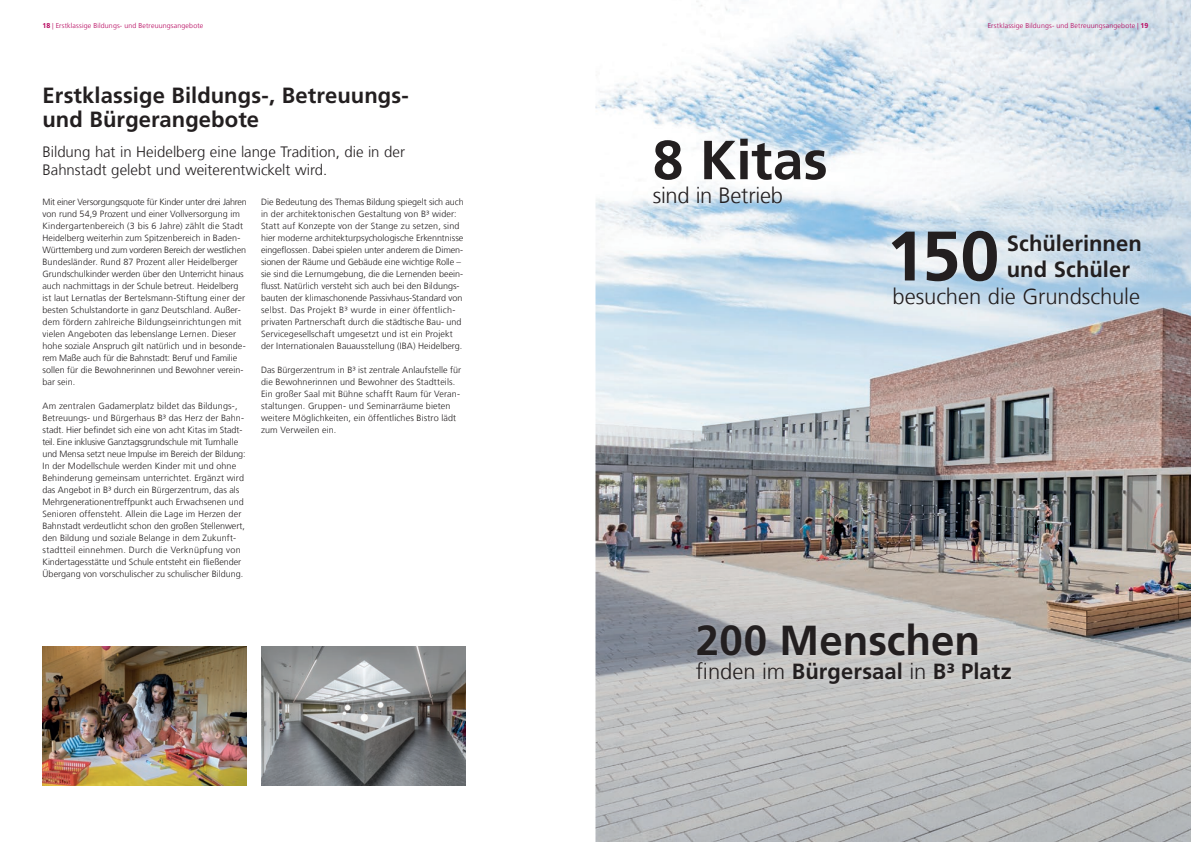
<style>
.page{position:relative;width:1191px;height:842px;background:#fff}
.page>*{position:absolute;margin:0;border:0;box-sizing:border-box;transform-origin:0 0}
.t1{font:700 70px "Frutiger LT Com";color:#231f20}
.t2{font:700 55px "Frutiger LT Com";color:#231f20}
.t3{font:700 42px "Frutiger LT Com";color:#231f20}
.t4{font:700 22px/24px "Frutiger LT Com";letter-spacing:.005em;color:#231f20}
.t5{font:300 22px "Frutiger LT Com";letter-spacing:-.005em;color:#231f20}
.t6{font:300 15px/18px "Frutiger LT Com";color:#231f20}
.t7{font:300 9px/12px "Frutiger LT Com";letter-spacing:.005em;color:#231f20}
.t8{font:300 7px "Frutiger LT Com";letter-spacing:.02em;color:#b5025b}
.s1{font-weight:700}
.s2{font-family:"Arial Narrow";font-weight:400}
.s3{font-weight:300}
</style>
<div class="page">
<img style="left:595px;top:0;width:596px;height:842px">
<img style="left:261px;top:646px;width:204px;height:139px">
<img style="left:43px;top:646px;width:204px;height:139px">
<img style="left:648px;top:134px;width:183px;height:75px">
<img style="left:691px;top:618px;width:325px;height:71px">
<img style="left:887px;top:225px;width:258px;height:85px">
<p class="t8" style="left:43px;top:22px;width:162px"><span class="s1">18</span> <span class="s2">|</span> Erstklassige Bildungs- und Betreuungsangebote</p>
<h3 class="t4" style="left:43px;top:84px;width:368px">Erstklassige Bildungs-, Betreuungs&shy;und Bürgerangebote</h3>
<h3 class="t6" style="left:43px;top:143px;width:364px">Bildung hat in Heidelberg eine lange Tradition, die in der<br>Bahnstadt gelebt und weiterentwickelt wird.</h3>
<p class="t7" style="left:43px;top:196px;width:206px">Mit einer Versorgungsquote für Kinder unter drei Jahren von rund 54,9 Prozent und einer Vollversorgung im Kindergartenbereich (3 bis 6 Jahre) zählt die Stadt Heidelberg weiterhin zum Spitzenbereich in Baden-Württemberg und zum vorderen Bereich der westlichen Bundesländer. Rund 87 Prozent aller Heidelberger Grundschulkinder werden über den Unterricht hinaus auch nachmittags in der Schule betreut. Heidelberg ist laut Lernatlas der Bertelsmann-Stiftung einer der besten Schulstandorte in ganz Deutschland. Außer&shy;dem fördern zahlreiche Bildungseinrichtungen mit vielen Angeboten das lebenslange Lernen. Dieser hohe soziale Anspruch gilt natürlich und in besonde&shy;rem Maße auch für die Bahnstadt: Beruf und Familie sollen für die Bewohnerinnen und Bewohner verein&shy;bar sein.</p>
<p class="t7" style="left:43px;top:400px;width:204px">Am zentralen Gadamerplatz bildet das Bildungs-, Betreuungs- und Bürgerhaus B³ das Herz der Bahn&shy;stadt. Hier befindet sich eine von acht Kitas im Stadt&shy;teil. Eine inklusive Ganztagsgrundschule mit Turnhalle und Mensa setzt neue Impulse im Bereich der Bildung:<br>In der Modellschule werden Kinder mit und ohne Behinderung gemeinsam unterrichtet. Ergänzt wird das Angebot in B³ durch ein Bürgerzentrum, das als Mehrgenerationentreffpunkt auch Erwachsenen und Senioren offensteht. Allein die Lage im Herzen der Bahnstadt verdeutlicht schon den großen Stellenwert, den Bildung und soziale Belange in dem Zukunft&shy;stadtteil einnehmen. Durch die Verknüpfung von Kindertagesstätte und Schule entsteht ein fließender Übergang von vorschulischer zu schulischer Bildung.</p>
<p class="t7" style="left:261px;top:196px;width:204px">Die Bedeutung des Themas Bildung spiegelt sich auch in der architektonischen Gestaltung von B³ wider:<br>Statt auf Konzepte von der Stange zu setzen, sind hier moderne architekturpsychologische Erkenntnisse eingeflossen. Dabei spielen unter anderem die Dimen&shy;sionen der Räume und Gebäude eine wichtige Rolle – sie sind die Lernumgebung, die die Lernenden beein&shy;flusst. Natürlich versteht sich auch bei den Bildungs&shy;bauten der klimaschonende Passivhaus-Standard von selbst. Das Projekt B³ wurde in einer öffentlich&shy;privaten Partnerschaft durch die städtische Bau- und Servicegesellschaft umgesetzt und ist ein Projekt der Internationalen Bauausstellung (IBA) Heidelberg.</p>
<p class="t7" style="left:261px;top:364px;width:201px">Das Bürgerzentrum in B³ ist zentrale Anlaufstelle für die Bewohnerinnen und Bewohner des Stadtteils.<br>Ein großer Saal mit Bühne schafft Raum für Veran&shy;staltungen. Gruppen- und Seminarräume bieten weitere Möglichkeiten, ein öffentliches Bistro lädt zum Verweilen ein.</p>
<h2 class="t2" style="left:653px;top:128px;width:176px">8 Kitas</h2>
<h3 class="t5" style="left:653px;top:183px;width:132px">sind in Betrieb</h3>
<p class="t8" style="left:987px;top:22px;width:162px">Erstklassige Bildungs- und Betreuungsangebote <span class="s2">|</span> <span class="s1">19</span></p>
<h1 class="t1" style="left:886px;top:215px;width:115px">150</h1>
<h3 class="t5" style="left:892px;top:284px;width:249px">besuchen die Grundschule</h3>
<h3 class="t4" style="left:1006px;top:230px;width:136px;line-height:26px">Schülerinnen und Schüler</h3>
<h3 class="t3" style="left:696px;top:616px;width:286px">200 Menschen</h3>
<h3 class="t4" style="left:696px;top:660px;width:317px"><span class="s3">finden im</span> Bürgersaal <span class="s3">in</span> B³ Platz</h3>
</div>
